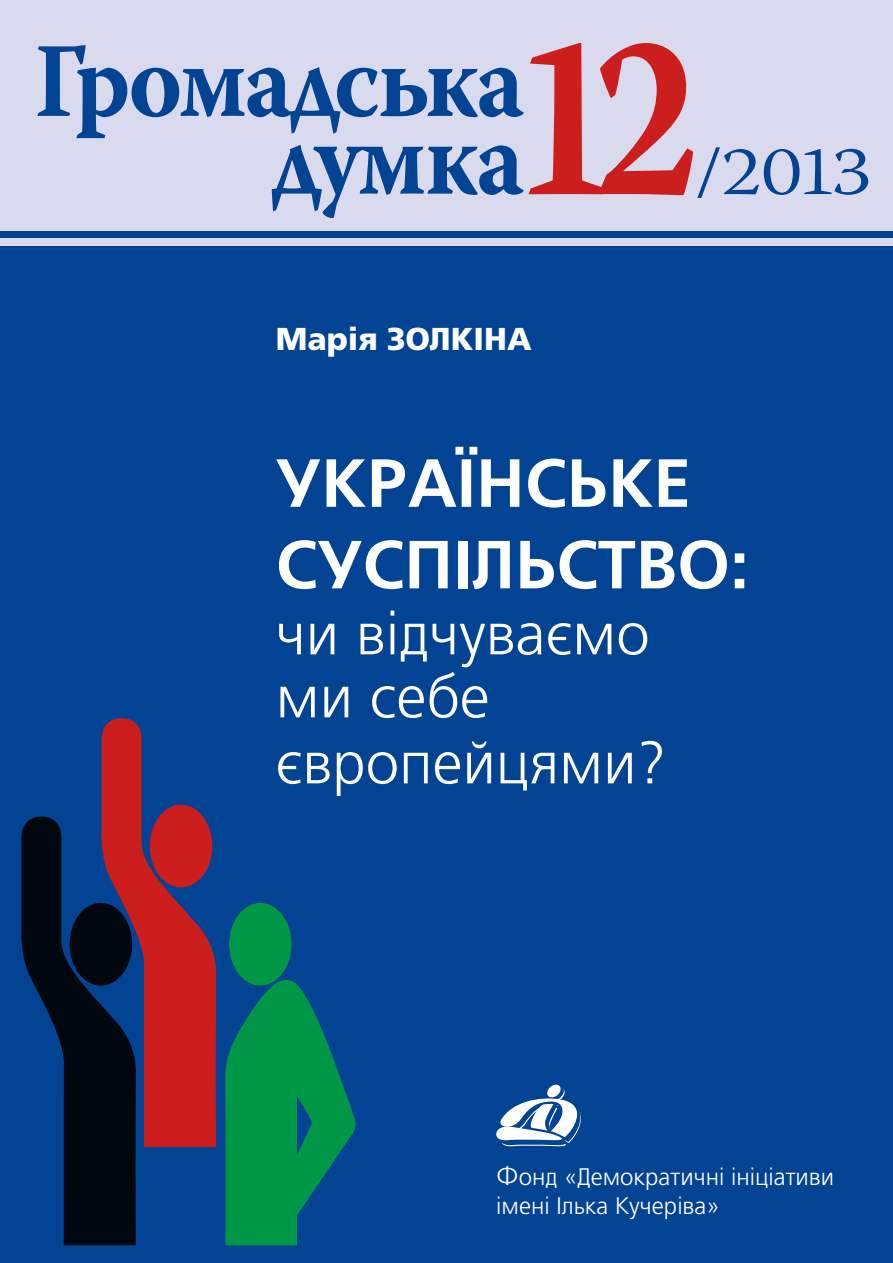
<style>
.page{position:relative;width:893px;height:1263px;background:#fff}
.page>*{position:absolute;margin:0;border:0;box-sizing:border-box;transform-origin:0 0}
.t1{font:700 231px "Warnock Pro";color:#cc1f1d;scale:.85 1}
.t2{font:700 105.3px/77.7px "Warnock Pro";letter-spacing:-.04em;color:#024394;text-align:right;scale:.93 1}
.t3{font:300 69px "Warnock Pro";color:#024394;scale:1.19 1}
.t4{font:700 67.95px/81.6px "AG Foreigner Light C";color:#fff}
.t5{font:60px/64.5px "AG Foreigner Light C";color:#fff}
.t6{font:700 31.65px "AG Foreigner C";color:#fff}
.t7{font:24px/28.8px "AG Foreigner Light C";color:#fff}
.s1{font-size:27px}
</style>
<div class="page">
<div style="left:0;top:0;width:893px;height:276px;background:#dadaee"></div>
<div style="left:0;top:232px;width:893px;height:1031px;background:#024394"></div>
<div style="left:0;top:238px;width:893px;height:8px;background:#dadaee"></div>
<svg style="left:496px;top:1084px;width:85px;height:63px"></svg>
<svg style="left:21px;top:816px;width:115px;height:429px;fill:#00070f"></svg>
<div style="left:70px;top:903px;width:62px;height:82px;background:#00070f;border-radius:50%"></div>
<svg style="left:99px;top:718px;width:118px;height:429px;fill:#cc1f1d"></svg>
<div style="left:150px;top:805px;width:62px;height:82px;background:#cc1f1d;border-radius:50%"></div>
<div style="left:229px;top:903px;width:63px;height:82px;background:#009846;border-radius:50%"></div>
<svg style="left:225px;top:965px;width:131px;height:280px"></svg>
<h1 class="t1" style="left:512px;top:-21px;width:221px">12</h1>
<h2 class="t2" style="left:34px;top:41px;width:528px">Громадська думка</h2>
<h3 class="t3" style="left:693px;top:130px;width:151px">/2013</h3>
<h3 class="t6" style="left:276px;top:322px;width:257px">Марія ЗОЛКІНА</h3>
<h3 class="t4" style="left:276px;top:443px;width:475px">Українське суспільство:</h3>
<h3 class="t5" style="left:276px;top:602px;width:392px">чи відчуваємо ми себе європейцями?</h3>
<p class="t7" style="left:496px;top:1163px;width:339px"><span class="s1">Ф</span>онд «Демократичні ініціативи імені Ілька Кучеріва»</p>
</div>
